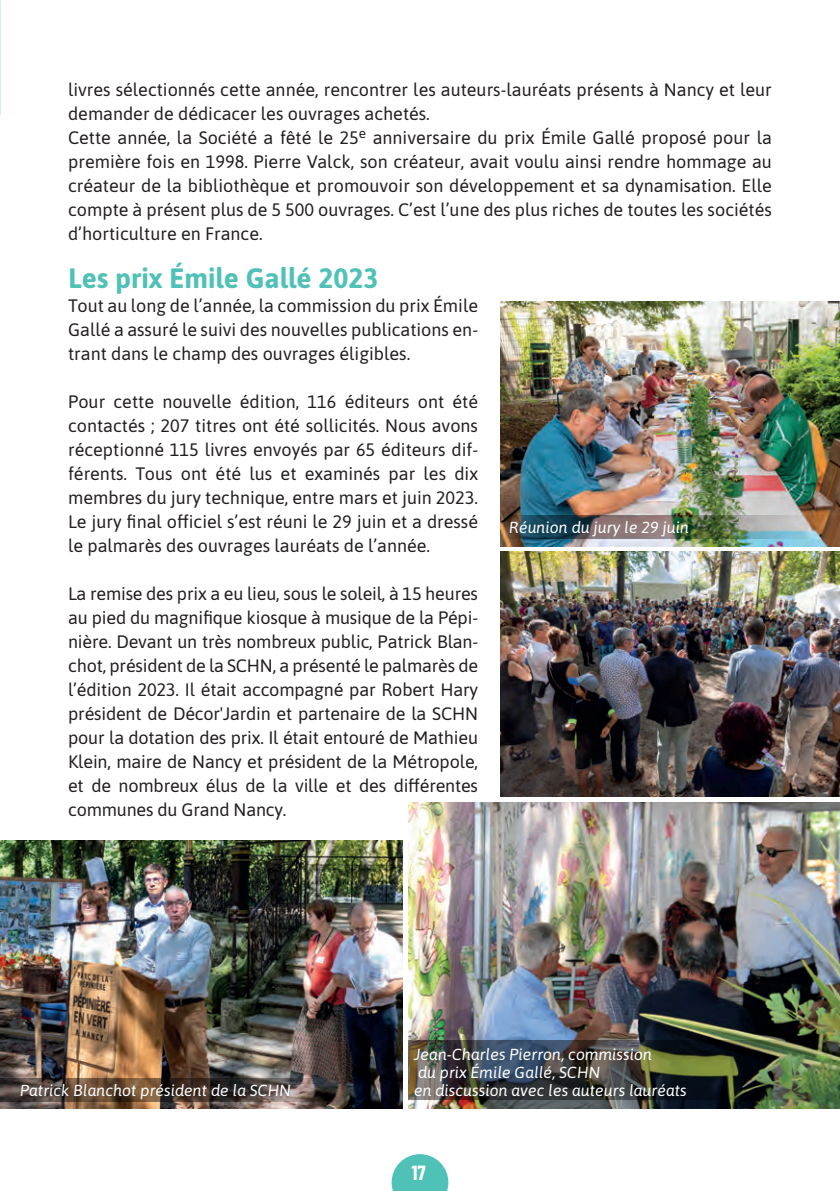
<style>
.page{position:relative;width:840px;height:1191px;background:#fff}
.page>*{position:absolute;margin:0;border:0;box-sizing:border-box;transform-origin:0 0}
.t1{font:700 28px "Asap";color:#50c1b6}
.t2{font:700 20px "Barlow Condensed";color:#fff}
.t3{font:18px/24px "Asap";color:#231f20;text-align:justify}
.t4{font:italic 16px/18px "Asap";color:#fff}
</style>
<div class="page">
<img style="left:500px;top:301px;width:339px;height:245px">
<img style="left:500px;top:552px;width:339px;height:244px">
<img style="left:408px;top:802px;width:431px;height:307px">
<img style="left:0;top:840px;width:403px;height:269px">
<svg style="left:0;top:1078px;width:403px;height:23px;background:#493c35"></svg>
<img style="left:408px;top:1040px;width:431px;height:60px">
<img style="left:500px;top:515px;width:339px;height:24px">
<svg style="left:391px;top:1154px;width:57px;height:37px"></svg>
<p class="t3" style="left:68px;top:77px;width:704px;text-align:left">livres sélectionnés cette année, rencontrer les auteurs-lauréats présents à Nancy et leur demander de dédicacer les ouvrages achetés.<br>Cette année, la Société a fêté le 25<sup>e</sup> anniversaire du prix Émile Gallé proposé pour la première fois en 1998. Pierre Valck, son créateur, avait voulu ainsi rendre hommage au créateur de la bibliothèque et promouvoir son développement et sa dynamisation. Elle compte à présent plus de 5 500 ouvrages. C’est l’une des plus riches de toutes les sociétés d’horticulture en France.</p>
<h1 class="t1" style="left:68px;top:258px;width:311px">Les prix Émile Gallé 2023</h1>
<p class="t3" style="left:68px;top:293px;width:411px">Tout au long de l’année, la commission du prix Émile Gallé a assuré le suivi des nouvelles publications en&shy;trant dans le champ des ouvrages éligibles.</p>
<p class="t3" style="left:68px;top:389px;width:411px">Pour cette nouvelle édition, 116 éditeurs ont été contactés ; 207 titres ont été sollicités. Nous avons réceptionné 115 livres envoyés par 65 éditeurs dif&shy;férents. Tous ont été lus et examinés par les dix membres du jury technique, entre mars et juin 2023.<br>Le jury final officiel s’est réuni le 29 juin et a dressé le palmarès des ouvrages lauréats de l’année.</p>
<p class="t3" style="left:68px;top:581px;width:411px">La remise des prix a eu lieu, sous le soleil, à 15 heures au pied du magnifique kiosque à musique de la Pépi&shy;nière. Devant un très nombreux public, Patrick Blan&shy;chot, président de la SCHN, a présenté le palmarès de l’édition 2023. Il était accompagné par Robert Hary président de Décor'Jardin et partenaire de la SCHN pour la dotation des prix. Il était entouré de Mathieu Klein, maire de Nancy et président de la Métropole, et de nombreux élus de la ville et des différentes communes du Grand Nancy.</p>
<p class="t4" style="left:509px;top:518px;width:181px">Réunion du jury le 29 juin</p>
<p class="t4" style="left:414px;top:1044px;width:239px">Jean-Charles Pierron, commission du prix Émile Gallé, SCHN</p>
<p class="t4" style="left:20px;top:1080px;width:272px">Patrick Blanchot président de la SCHN</p>
<p class="t4" style="left:414px;top:1080px;width:274px">en discussion avec les auteurs lauréats</p>
<p class="t2" style="left:411px;top:1158px;width:15px">17</p>
</div>
